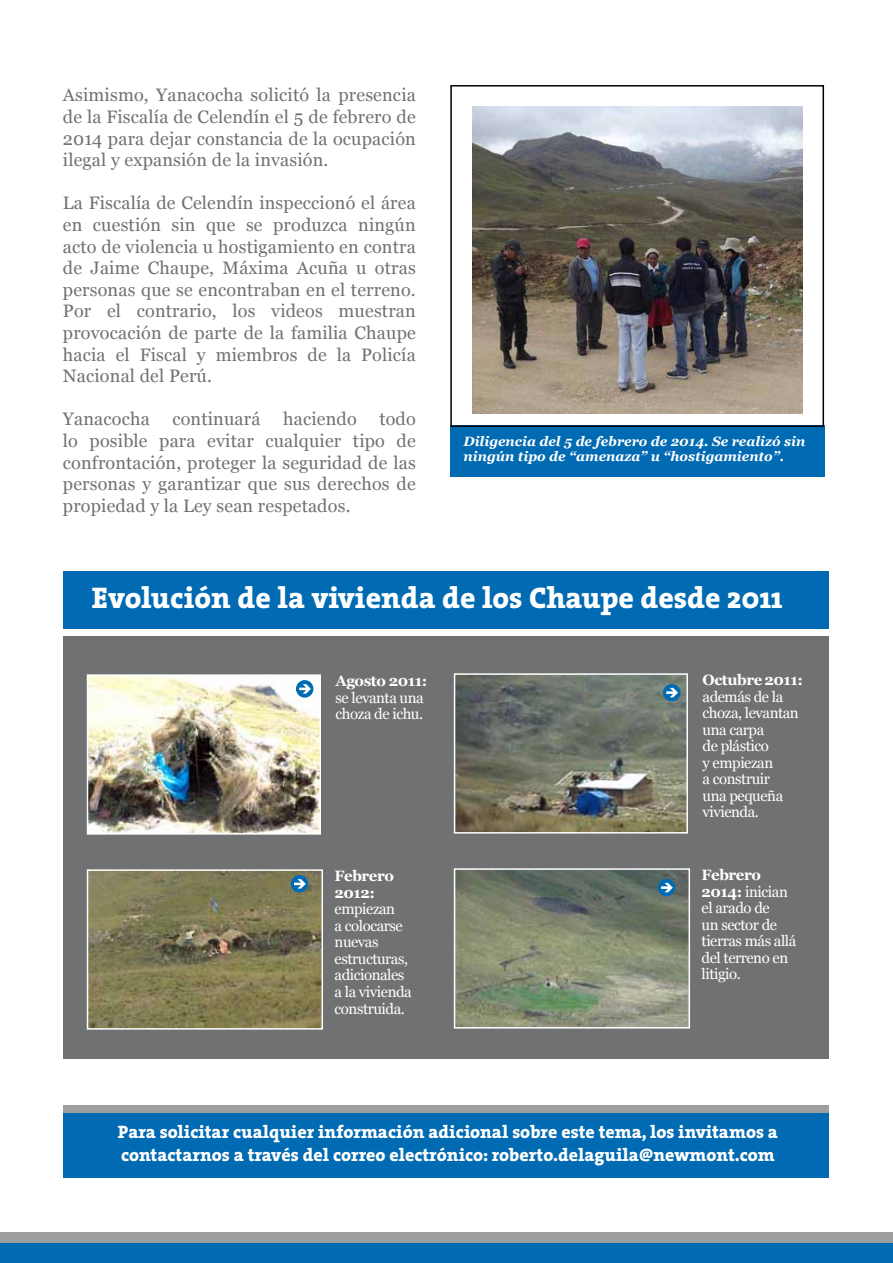
<style>
.page{position:relative;width:893px;height:1263px;background:#fff}
.page>*{position:absolute;margin:0;border:0;box-sizing:border-box;transform-origin:0 0}
.t1{font:800 30px "The Serif";color:#fff}
.t2{font:18px/21.6px "Georgia";letter-spacing:.01em;color:#707172;text-align:justify}
.t3{font:800 18px/22.5px "The Serif";color:#fff}
.t4{font:15px/16.5px "Georgia";letter-spacing:-.03em;color:#fff}
.t5{font:700 15px/16.5px "Georgia";letter-spacing:-.03em;color:#fff}
.t6{font:italic 700 13.5px/15px "Georgia";color:#fff}
.s1{font-weight:700}
</style>
<div class="page">
<div style="left:64px;top:1105px;width:765px;height:26px;background:#9c9e9f"></div>
<div style="left:64px;top:571px;width:765px;height:58px;background:#006ab3"></div>
<div style="left:64px;top:1113px;width:765px;height:65px;background:#006ab3"></div>
<div style="left:64px;top:636px;width:765px;height:423px;background:#707172"></div>
<img style="left:457px;top:676px;width:228px;height:154px">
<div style="left:454px;top:673px;width:234px;height:160px;border:2px solid #fff"></div>
<img style="left:457px;top:871px;width:230px;height:154px">
<div style="left:454px;top:868px;width:236px;height:160px;border:2px solid #fff"></div>
<img style="left:90px;top:677px;width:228px;height:155px">
<div style="left:87px;top:674px;width:234px;height:161px;border:2px solid #fff"></div>
<div style="left:296px;top:680px;width:17px;height:18px;background:#006ab3;border-radius:50%"></div>
<svg style="left:299px;top:684px;width:12px;height:10px"></svg>
<div style="left:663px;top:684px;width:17px;height:17px;background:#006ab3;border-radius:50%"></div>
<svg style="left:666px;top:688px;width:12px;height:9px"></svg>
<div style="left:658px;top:879px;width:17px;height:17px;background:#006ab3;border-radius:50%"></div>
<svg style="left:661px;top:883px;width:12px;height:9px"></svg>
<img style="left:90px;top:872px;width:230px;height:155px">
<div style="left:87px;top:869px;width:236px;height:161px;border:2px solid #fff"></div>
<div style="left:291px;top:875px;width:17px;height:18px;background:#006ab3;border-radius:50%"></div>
<svg style="left:294px;top:879px;width:12px;height:9px"></svg>
<div style="left:0;top:1232px;width:893px;height:19px;background:#9c9e9f"></div>
<div style="left:0;top:1244px;width:893px;height:19px;background:#006ab3"></div>
<div style="left:450px;top:426px;width:375px;height:51px;background:#006ab3"></div>
<div style="left:450px;top:85px;width:374px;height:342px;border:2px solid #000"></div>
<img style="left:472px;top:106px;width:331px;height:307px">
<p class="t2" style="left:63px;top:85px;width:354px">Asimismo, Yanacocha solicitó la presencia de la Fiscalía de Celendín el 5 de febrero de 2014 para dejar constancia de la ocupación ilegal y expansión de la invasión.</p>
<p class="t2" style="left:63px;top:193px;width:354px">La Fiscalía de Celendín inspeccionó el área en cuestión sin que se produzca ningún acto de violencia u hostigamiento en contra de Jaime Chaupe, Máxima Acuña u otras personas que se encontraban en el terreno.<br>Por el contrario, los videos muestran provocación de parte de la familia Chaupe hacia el Fiscal y miembros de la Policía Nacional del Perú.</p>
<p class="t2" style="left:63px;top:409px;width:88px">Yanacocha</p>
<p class="t2" style="left:172px;top:409px;width:90px">continuará</p>
<p class="t2" style="left:283px;top:409px;width:75px">haciendo</p>
<p class="t2" style="left:63px;top:409px;width:354px;text-indent:316px">todo lo posible para evitar cualquier tipo de confrontación, proteger la seguridad de las personas y garantizar que sus derechos de propiedad y la Ley sean respetados.</p>
<p class="t6" style="left:463px;top:434px;width:343px">Diligencia del 5 de febrero de 2014. Se realizó sin ningún tipo de “amenaza” u “hostigamiento”.</p>
<h1 class="t1" style="left:92px;top:573px;width:692px">Evolución de la vivienda de los Chaupe desde 2011</h1>
<p class="t5" style="left:335px;top:673px;width:93px">Agosto 2011:</p>
<p class="t4" style="left:335px;top:690px;width:90px">se levanta una choza de ichu.</p>
<p class="t5" style="left:335px;top:868px;width:61px">Febrero<br>2012:</p>
<p class="t4" style="left:335px;top:901px;width:79px">empiezan<br>a colocarse nuevas estructuras, adicionales a la vivienda construida.</p>
<p class="t5" style="left:703px;top:672px;width:102px">Octubre 2011:</p>
<p class="t4" style="left:703px;top:689px;width:98px">además de la choza, levantan una carpa<br>de plástico<br>y empiezan<br>a construir<br>una pequeña vivienda.</p>
<p class="t4" style="left:702px;top:867px;width:96px"><span class="s1">Febrero<br>2014:</span> inician el arado de<br>un sector de tierras más allá del terreno en litigio.</p>
<p class="t3" style="left:118px;top:1120px;width:662px">Para solicitar cualquier información adicional sobre este tema, los invitamos a contactarnos a través del correo electrónico: roberto.delaguila@newmont.com</p>
</div>
